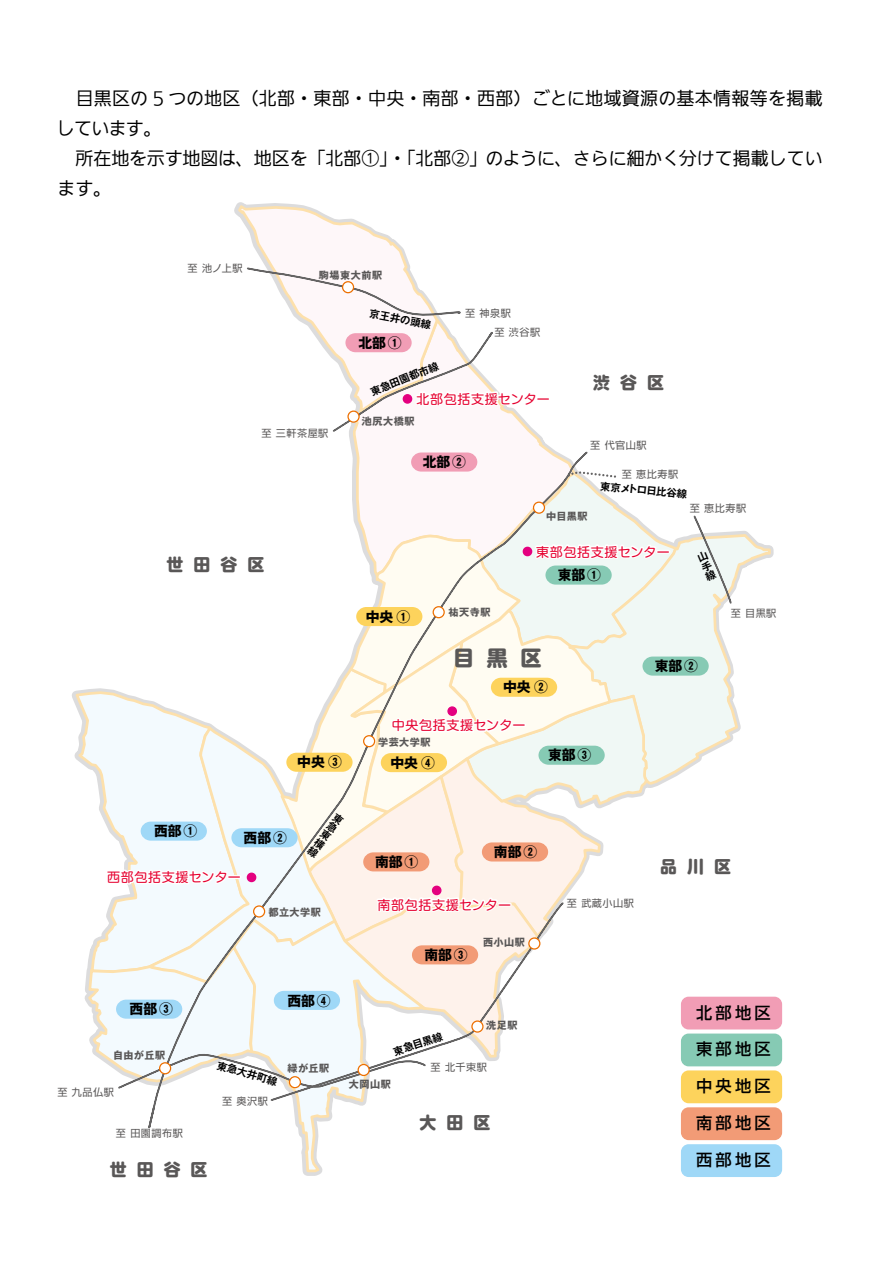
<style>
.page{position:relative;width:893px;height:1263px;background:#fff}
.page>*{position:absolute;margin:0;border:0;box-sizing:border-box;transform-origin:0 0}
.t1{font:800 21px "UD Shin M Go Pro";color:#595757}
.t2{font:100 18px/30px "Iwa UD Go Hon Pr 6";color:#000}
.t3{font:800 16.8px "UD Shin M Go Pro";color:#595757}
.t4{font:500 16.2px "Shin Go Pro";letter-spacing:.2em;color:#000}
.t5{font:700 13.8px "Gothic MB101 Pro";color:#000}
.t6{font:13.05px "Shin M Go Pro";letter-spacing:.05em;color:#e6002f}
.t7{font:700 10.35px/10.4px "Gothic MB101 Pro De";color:#000;text-align:justify}
.t8{font:10.05px/19.6px "Shin Go Pro";letter-spacing:.05em;color:#595757}
.t9{font:700 10.05px "Gothic MB101 Pro";letter-spacing:.05em;color:#595757}
</style>
<div class="page">
<svg style="left:733px;top:532px;width:39px;height:202px"></svg>
<svg style="left:73px;top:690px;width:13px;height:77px"></svg>
<svg style="left:301px;top:1149px;width:22px;height:24px"></svg>
<div style="left:681px;top:997px;width:101px;height:32px;background:#f19db5;border-radius:8px"></div>
<div style="left:681px;top:1033px;width:101px;height:33px;background:#86cab4;border-radius:8px"></div>
<div style="left:681px;top:1070px;width:101px;height:33px;background:#fdd35c;border-radius:8px"></div>
<div style="left:681px;top:1107px;width:101px;height:33px;background:#f29b76;border-radius:8px"></div>
<div style="left:681px;top:1144px;width:101px;height:33px;background:#9fd8f7;border-radius:8px"></div>
<div style="left:536px;top:397px;width:15px;height:4px;border:3px solid #fff"></div>
<svg style="left:148px;top:451px;width:439px;height:698px"></svg>
<svg style="left:236px;top:203px;width:302px;height:230px"></svg>
<svg style="left:86px;top:452px;width:647px;height:650px"></svg>
<p class="t2" style="left:57px;top:84px;width:768px">　目黒区の 5 つの地区（北部・東部・中央・南部・西部）ごとに地域資源の基本情報等を掲載しています。<br>　所在地を示す地図は、地区を「北部①」・「北部②」のように、さらに細かく分けて掲載しています。</p>
<p class="t8" style="left:188px;top:257px;width:57px">至 池ノ上駅</p>
<p class="t9" style="left:319px;top:266px;width:65px">駒場東大前駅</p>
<p class="t8" style="left:261px;top:422px;width:69px">至 三軒茶屋駅</p>
<p class="t8" style="left:494px;top:302px;width:47px;text-indent:-29px">至 神泉駅<br>至 渋谷駅</p>
<p class="t7" style="left:371px;top:307px;width:64px;rotate:10deg">京王井の頭線</p>
<p class="t7" style="left:368px;top:386px;width:74px;rotate:-22deg">東急田園都市線</p>
<p class="t5" style="left:358px;top:331px;width:45px">北部 ①</p>
<p class="t6" style="left:416px;top:388px;width:135px">北部包括支援センター</p>
<p class="t9" style="left:362px;top:413px;width:54px">池尻大橋駅</p>
<p class="t5" style="left:423px;top:450px;width:45px">北部 ②</p>
<p class="t3" style="left:593px;top:369px;width:72px">渋　谷　区</p>
<p class="t8" style="left:590px;top:434px;width:58px">至 代官山駅</p>
<p class="t8" style="left:622px;top:463px;width:58px">至 恵比寿駅</p>
<p class="t7" style="left:601px;top:479px;width:89px;rotate:6deg">東京メトロ日比谷線</p>
<p class="t9" style="left:546px;top:508px;width:43px">中目黒駅</p>
<p class="t8" style="left:690px;top:497px;width:58px">至 恵比寿駅</p>
<p class="t3" style="left:167px;top:551px;width:99px">世　田　谷　区</p>
<p class="t6" style="left:536px;top:541px;width:135px">東部包括支援センター</p>
<p class="t5" style="left:366px;top:605px;width:46px">中央 ①</p>
<p class="t9" style="left:449px;top:604px;width:43px">祐天寺駅</p>
<p class="t1" style="left:453px;top:641px;width:90px">目　黒　区</p>
<p class="t5" style="left:503px;top:676px;width:46px">中央 ②</p>
<p class="t6" style="left:392px;top:715px;width:135px">中央包括支援センター</p>
<p class="t5" style="left:558px;top:563px;width:45px">東部①</p>
<p class="t9" style="left:378px;top:734px;width:54px">学芸大学駅</p>
<p class="t5" style="left:297px;top:751px;width:46px">中央 ③</p>
<p class="t5" style="left:390px;top:751px;width:46px">中央 ④</p>
<p class="t5" style="left:548px;top:744px;width:45px">東部③</p>
<p class="t5" style="left:655px;top:655px;width:45px">東部②</p>
<p class="t8" style="left:731px;top:602px;width:47px">至 目黒駅</p>
<p class="t5" style="left:154px;top:820px;width:45px">西部①</p>
<p class="t5" style="left:244px;top:826px;width:45px">西部②</p>
<p class="t6" style="left:107px;top:866px;width:135px">西部包括支援センター</p>
<p class="t7" style="left:338px;top:810px;width:7px;rotate:37deg">東急東横線</p>
<p class="t5" style="left:375px;top:850px;width:45px">南部①</p>
<p class="t5" style="left:494px;top:840px;width:45px">南部②</p>
<p class="t3" style="left:660px;top:853px;width:72px">品　川　区</p>
<p class="t9" style="left:268px;top:903px;width:54px">都立大学駅</p>
<p class="t5" style="left:130px;top:998px;width:45px">西部③</p>
<p class="t5" style="left:287px;top:989px;width:45px">西部④</p>
<p class="t9" style="left:113px;top:1047px;width:54px">自由が丘駅</p>
<p class="t8" style="left:57px;top:1081px;width:58px">至 九品仏駅</p>
<p class="t8" style="left:116px;top:1122px;width:69px">至 田園調布駅</p>
<p class="t7" style="left:219px;top:1059px;width:64px;rotate:16deg">東急大井町線</p>
<p class="t8" style="left:222px;top:1090px;width:47px">至 奥沢駅</p>
<p class="t9" style="left:287px;top:1060px;width:43px">緑が丘駅</p>
<p class="t3" style="left:110px;top:1156px;width:99px">世　田　谷　区</p>
<p class="t6" style="left:377px;top:894px;width:135px">南部包括支援センター</p>
<p class="t5" style="left:424px;top:943px;width:45px">南部③</p>
<p class="t9" style="left:483px;top:934px;width:43px">西小山駅</p>
<p class="t7" style="left:392px;top:1046px;width:53px;rotate:-18deg">東急目黒線</p>
<p class="t9" style="left:486px;top:1017px;width:33px">洗足駅</p>
<p class="t9" style="left:349px;top:1075px;width:43px">大岡山駅</p>
<p class="t8" style="left:431px;top:1056px;width:58px">至 北千束駅</p>
<p class="t3" style="left:420px;top:1109px;width:72px">大　田　区</p>
<p class="t8" style="left:567px;top:892px;width:69px">至 武蔵小山駅</p>
<p class="t4" style="left:696px;top:999px;width:76px">北部地区</p>
<p class="t4" style="left:696px;top:1036px;width:76px">東部地区</p>
<p class="t4" style="left:696px;top:1073px;width:76px">中央地区</p>
<p class="t4" style="left:696px;top:1110px;width:76px">南部地区</p>
<p class="t4" style="left:696px;top:1146px;width:76px">西部地区</p>
</div>
